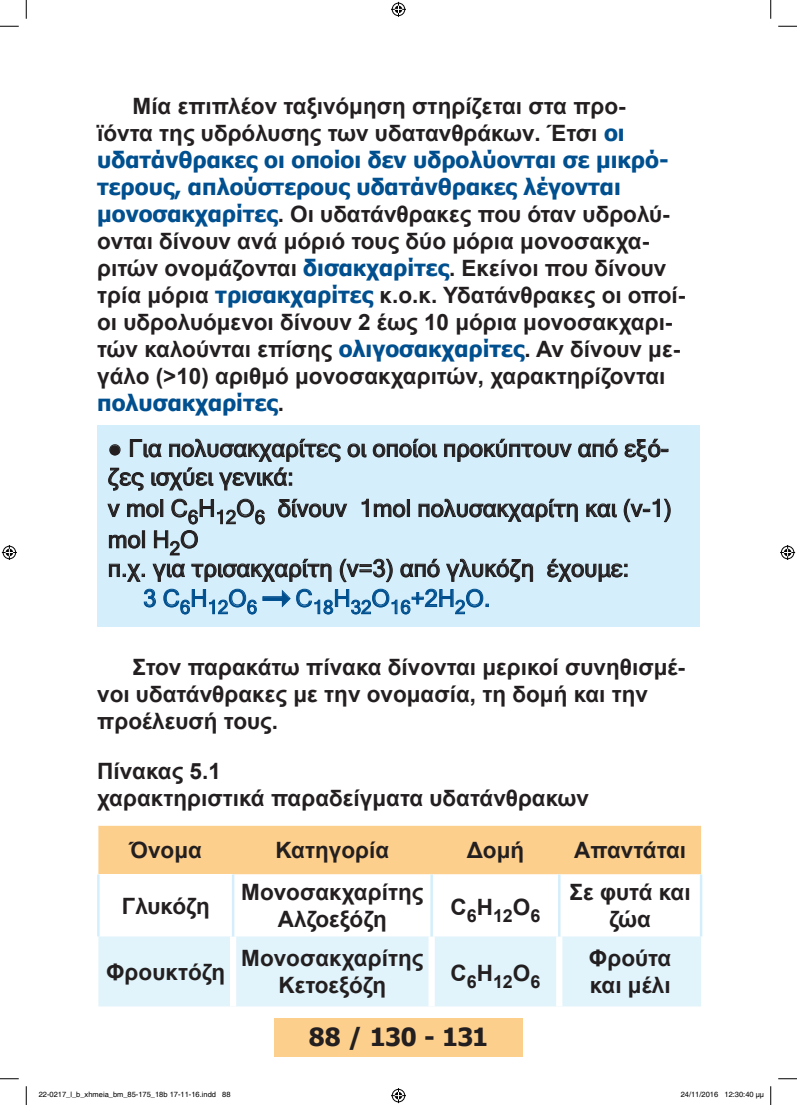
<style>
.page{position:relative;width:797px;height:1105px;background:#fff}
.page>*{position:absolute;margin:0;border:0;box-sizing:border-box;transform-origin:0 0}
.t1{font:700 25px "Tahoma";letter-spacing:-.025em;color:#231f20}
.t2{font:23.75px/28.8px "Microsoft Sans Serif";color:#231f20}
.t3{font:23.75px "Microsoft Sans Serif";color:#004f8f}
.t4{font:700 22.5px/27px "Arial";color:#231f20}
.t5{font:700 22.5px/27px "Tahoma";color:#004f8f}
.t6{font:700 17.88px "Arial";color:#231f20}
.t7{font:7.5px "Helvetica";color:#000}
.s1{font-family:"Tahoma";color:#004f8f}
.s2{font-family:"Arial";color:#231f20}
.s3{font-family:"Arial";font-weight:700}
.s4{color:#004f8f}
</style>
<div class="page">
<div style="left:274px;top:1018px;width:248px;height:39px;background:#fdcf8c"></div>
<div style="left:97px;top:425px;width:602px;height:202px;background:#d4effb"></div>
<svg style="left:347px;top:443px;width:19px;height:14px"></svg>
<svg style="left:373px;top:439px;width:64px;height:18px"></svg>
<svg style="left:444px;top:439px;width:128px;height:23px"></svg>
<svg style="left:578px;top:439px;width:39px;height:18px"></svg>
<svg style="left:624px;top:439px;width:44px;height:23px"></svg>
<svg style="left:108px;top:439px;width:233px;height:52px"></svg>
<svg style="left:107px;top:504px;width:13px;height:13px"></svg>
<svg style="left:127px;top:503px;width:32px;height:14px"></svg>
<div style="left:160px;top:499px;width:3px;height:18px;border:1px solid #231f20"></div>
<svg style="left:171px;top:499px;width:94px;height:25px"></svg>
<svg style="left:278px;top:499px;width:69px;height:18px"></svg>
<svg style="left:361px;top:499px;width:44px;height:18px"></svg>
<div style="left:407px;top:499px;width:3px;height:18px;border:1px solid #231f20"></div>
<svg style="left:418px;top:499px;width:160px;height:23px"></svg>
<svg style="left:586px;top:503px;width:31px;height:14px"></svg>
<svg style="left:623px;top:498px;width:47px;height:24px"></svg>
<svg style="left:109px;top:535px;width:31px;height:14px"></svg>
<div style="left:142px;top:530px;width:3px;height:18px;border:1px solid #231f20"></div>
<svg style="left:109px;top:564px;width:36px;height:18px"></svg>
<svg style="left:152px;top:530px;width:179px;height:52px"></svg>
<svg style="left:340px;top:558px;width:53px;height:24px"></svg>
<svg style="left:400px;top:559px;width:40px;height:18px"></svg>
<svg style="left:446px;top:559px;width:87px;height:23px"></svg>
<svg style="left:547px;top:559px;width:80px;height:23px"></svg>
<svg style="left:144px;top:589px;width:12px;height:18px"></svg>
<svg style="left:98px;top:826px;width:603px;height:110px"></svg>
<div style="left:98px;top:936px;width:603px;height:70px;background:#e1f4fc"></div>
<div style="left:230px;top:936px;width:6px;height:70px;background:#fff"></div>
<div style="left:428px;top:936px;width:7px;height:70px;background:#fff"></div>
<div style="left:556px;top:936px;width:6px;height:70px;background:#fff"></div>
<hr style="left:97px;top:874px;width:3px;height:62px;background:#d4effb">
<hr style="left:232px;top:874px;width:2px;height:62px;background:#d4effb">
<hr style="left:430px;top:874px;width:3px;height:62px;background:#d4effb">
<hr style="left:558px;top:874px;width:2px;height:62px;background:#d4effb">
<hr style="left:699px;top:874px;width:3px;height:62px;background:#d4effb">
<svg style="left:0;top:25px;width:19px;height:2px"></svg>
<svg style="left:778px;top:25px;width:19px;height:2px"></svg>
<svg style="left:0;top:1078px;width:19px;height:1px"></svg>
<svg style="left:778px;top:1078px;width:19px;height:1px"></svg>
<svg style="left:25px;top:0;width:2px;height:19px"></svg>
<svg style="left:25px;top:1086px;width:2px;height:19px"></svg>
<svg style="left:770px;top:0;width:1px;height:19px"></svg>
<svg style="left:770px;top:1086px;width:1px;height:19px"></svg>
<svg style="left:391px;top:2px;width:15px;height:15px"></svg>
<svg style="left:391px;top:1088px;width:15px;height:15px"></svg>
<svg style="left:2px;top:545px;width:15px;height:15px"></svg>
<svg style="left:780px;top:545px;width:15px;height:15px"></svg>
<svg style="left:163px;top:589px;width:325px;height:25px"></svg>
<p class="t4" style="left:97px;top:92px;width:530px;text-align:right">Mία επιπλέον ταξινόμηση στηρίζεται στα προ&shy;ϊόντα της υδρόλυσης των υδατανθράκων. Έτσι <span class="s1">οι</span></p>
<p class="t5" style="left:97px;top:147px;width:573px">υδατάνθρακες οι οποίοι δεν υδρολύονται σε μικρό&shy;τερους, απλούστερους υδατάνθρακες λέγονται</p>
<p class="t4" style="left:97px;top:200px;width:589px"><span class="s1">μονοσακχαρίτες</span>. Οι υδατάνθρακες που όταν υδρολύ&shy;ονται δίνουν ανά μόριό τους δύο μόρια μονοσακχα&shy;ριτών ονομάζονται <span class="s1">δισακχαρίτες</span>. Εκείνοι που δίνουν τρία μόρια <span class="s1">τρισακχαρίτες</span> κ.ο.κ. Υδατάνθρακες οι οποί&shy;οι υδρολυόμενοι δίνουν 2 έως 10 μόρια μονοσακχαρι&shy;τών καλούνται επίσης <span class="s1">ολιγοσακχαρίτες</span>. Αν δίνουν με&shy;γάλο (&gt;10) αριθμό μονοσακχαριτών, χαρακτηρίζονται</p>
<p class="t5" style="left:97px;top:390px;width:188px">πολυσακχαρίτες<span class="s2">.</span></p>
<p class="t2" style="left:108px;top:433px;width:562px"><span class="s3">●</span> Για πολυσακχαρίτες οι οποίοι προκύπτουν από εξό&shy;ζες ισχύει γενικά:</p>
<p class="t2" style="left:108px;top:492px;width:565px;line-height:31.2px">ν mol C<sub>6</sub>H<sub>12</sub>O<sub>6</sub> δίνουν 1mol πολυσακχαρίτη και (ν-1) mol H<sub>2</sub>O</p>
<p class="t2" style="left:143px;top:553px;width:487px;line-height:30px;text-indent:-35px">π.χ. για τρισακχαρίτη (ν=3) από γλυκόζη έχουμε:<br><span class="s4">3 C</span><sub>6</sub><span class="s4">H</span><sub>12</sub><span class="s4">O</span><sub>6</sub></p>
<p class="t3" style="left:295px;top:583px;width:196px">C<sub>18</sub>H<sub>32</sub>O<sub>16</sub>+2H<sub>2</sub>O.</p>
<p class="t4" style="left:97px;top:654px;width:589px;text-indent:35px">Στον παρακάτω πίνακα δίνονται μερικοί συνηθισμέ&shy;νοι υδατάνθρακες με την ονομασία, τη δομή και την προέλευσή τους.</p>
<p class="t4" style="left:97px;top:758px;width:493px">Πίνακας 5.1<br>χαρακτηριστικά παραδείγματα υδατάνθρακων</p>
<p class="t4" style="left:129px;top:837px;width:74px">Όνομα</p>
<p class="t4" style="left:275px;top:837px;width:115px">Κατηγορία</p>
<p class="t4" style="left:467px;top:837px;width:59px">Δομή</p>
<p class="t4" style="left:574px;top:837px;width:113px">Απαντάται</p>
<p class="t4" style="left:122px;top:892px;width:89px">Γλυκόζη</p>
<p class="t4" style="left:569px;top:879px;width:123px;text-align:center">Σε φυτά και ζώα</p>
<p class="t4" style="left:241px;top:879px;width:184px;text-align:center">Μονοσακχαρίτης<br>Αλζοεξόζη</p>
<p class="t6" style="left:450px;top:903px;width:91px"><sup>C</sup>6<sup>H</sup>12<sup>O</sup>6</p>
<p class="t4" style="left:106px;top:958px;width:121px">Φρουκτόζη</p>
<p class="t4" style="left:241px;top:945px;width:184px;text-align:center">Μονοσακχαρίτης<br>Κετοεξόζη</p>
<p class="t6" style="left:450px;top:969px;width:91px"><sup>C</sup>6<sup>H</sup>12<sup>O</sup>6</p>
<p class="t1" style="left:309px;top:1020px;width:181px">88 / 130 - 131</p>
<p class="t4" style="left:589px;top:945px;width:84px">Φρούτα και μέλι</p>
<p class="t7" style="left:39px;top:1090px;width:193px">22-0217_l_b_xhmeia_bm_85-175_18b 17-11-16.indd 88</p>
<p class="t7" style="left:680px;top:1090px;width:85px">24/11/2016 12:30:40 µµ</p>
</div>
